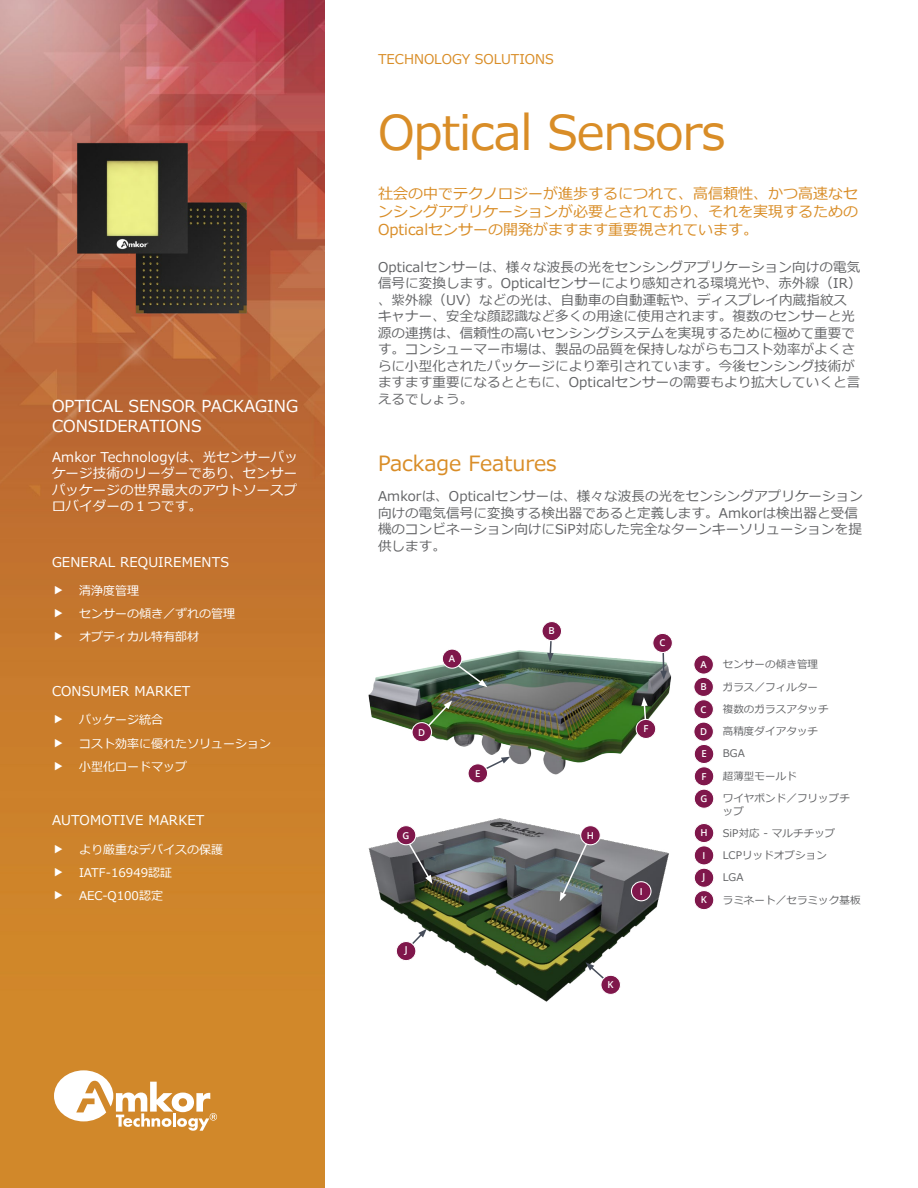
<style>
.page{position:relative;width:918px;height:1188px;background:#fff}
.page>*{position:absolute;margin:0;border:0;box-sizing:border-box;transform-origin:0 0}
.t1{font:48px "Meiryo";letter-spacing:-.02em;color:#d98d27}
.t2{font:21px "Meiryo";color:#d98d27}
.t3{font:16.5px/19.5px "Meiryo";color:#fff}
.t4{font:15px/18px "Meiryo";color:#d98d27;text-align:justify}
.t5{font:13.5px/16.5px "Meiryo";letter-spacing:.01em;color:#636466}
.t6{font:13.5px/16.5px "Meiryo";letter-spacing:.01em;color:#fff;text-align:justify}
.t7{font:13.5px "Meiryo";color:#d98d27}
.t8{font:12px/23.1px "Meiryo";color:#fff}
.t9{font:10.5px/22.2px "Meiryo";letter-spacing:.01em;color:#636466}
.t10{font:600 9.6px/20.9px "Open Sans";color:#fff}
</style>
<div class="page">
<img style="left:0;top:0;width:324px;height:1188px">
<img style="left:368px;top:818px;width:301px;height:184px">
<img style="left:368px;top:649px;width:304px;height:126px">
<div style="left:631px;top:882px;width:20px;height:19px;background:#7f174b;border-radius:50%"></div>
<div style="left:631px;top:881px;width:21px;height:20px;border:1px solid #fff;border-radius:50%"></div>
<svg style="left:420px;top:701px;width:32px;height:33px"></svg>
<div style="left:412px;top:723px;width:20px;height:19px;background:#7f174b;border-radius:50%"></div>
<div style="left:412px;top:722px;width:20px;height:20px;border:1px solid #fff;border-radius:50%"></div>
<svg style="left:547px;top:641px;width:7px;height:21px"></svg>
<div style="left:542px;top:622px;width:20px;height:19px;background:#7f174b;border-radius:50%"></div>
<div style="left:542px;top:621px;width:20px;height:20px;border:1px solid #fff;border-radius:50%"></div>
<svg style="left:446px;top:656px;width:41px;height:31px"></svg>
<div style="left:442px;top:649px;width:20px;height:19px;background:#7f174b;border-radius:50%"></div>
<div style="left:442px;top:649px;width:20px;height:20px;border:1px solid #fff;border-radius:50%"></div>
<svg style="left:660px;top:652px;width:7px;height:28px"></svg>
<div style="left:653px;top:633px;width:19px;height:19px;background:#7f174b;border-radius:50%"></div>
<div style="left:652px;top:633px;width:21px;height:20px;border:1px solid #fff;border-radius:50%"></div>
<svg style="left:479px;top:757px;width:31px;height:16px"></svg>
<div style="left:468px;top:764px;width:20px;height:19px;background:#7f174b;border-radius:50%"></div>
<div style="left:468px;top:763px;width:20px;height:20px;border:1px solid #fff;border-radius:50%"></div>
<svg style="left:641px;top:697px;width:7px;height:45px"></svg>
<div style="left:636px;top:719px;width:20px;height:19px;background:#7f174b;border-radius:50%"></div>
<div style="left:636px;top:719px;width:20px;height:20px;border:1px solid #fff;border-radius:50%"></div>
<svg style="left:406px;top:840px;width:26px;height:44px"></svg>
<div style="left:396px;top:826px;width:20px;height:19px;background:#7f174b;border-radius:50%"></div>
<div style="left:396px;top:825px;width:20px;height:20px;border:1px solid #fff;border-radius:50%"></div>
<svg style="left:560px;top:833px;width:32px;height:68px;background:#778182"></svg>
<div style="left:581px;top:826px;width:19px;height:19px;background:#7f174b;border-radius:50%"></div>
<div style="left:580px;top:825px;width:21px;height:20px;border:1px solid #fff;border-radius:50%"></div>
<svg style="left:586px;top:962px;width:26px;height:24px"></svg>
<div style="left:601px;top:975px;width:19px;height:19px;background:#7f174b;border-radius:50%"></div>
<div style="left:600px;top:975px;width:21px;height:20px;border:1px solid #fff;border-radius:50%"></div>
<svg style="left:402px;top:929px;width:25px;height:26px"></svg>
<div style="left:396px;top:942px;width:20px;height:19px;background:#7f174b;border-radius:50%"></div>
<div style="left:396px;top:941px;width:20px;height:20px;border:1px solid #fff;border-radius:50%"></div>
<div style="left:694px;top:655px;width:19px;height:19px;background:#7f174b;border-radius:50%"></div>
<div style="left:693px;top:654px;width:21px;height:21px;border:1px solid #fff;border-radius:50%"></div>
<div style="left:694px;top:677px;width:19px;height:19px;background:#7f174b;border-radius:50%"></div>
<div style="left:693px;top:677px;width:21px;height:20px;border:1px solid #fff;border-radius:50%"></div>
<div style="left:694px;top:700px;width:19px;height:19px;background:#7f174b;border-radius:50%"></div>
<div style="left:693px;top:699px;width:21px;height:20px;border:1px solid #fff;border-radius:50%"></div>
<div style="left:694px;top:722px;width:19px;height:19px;background:#7f174b;border-radius:50%"></div>
<div style="left:693px;top:722px;width:21px;height:20px;border:1px solid #fff;border-radius:50%"></div>
<div style="left:694px;top:744px;width:20px;height:20px;background:#7f174b;border-radius:50%"></div>
<div style="left:694px;top:744px;width:20px;height:20px;border:1px solid #fff;border-radius:50%"></div>
<div style="left:694px;top:789px;width:20px;height:19px;background:#7f174b;border-radius:50%"></div>
<div style="left:694px;top:789px;width:20px;height:20px;border:1px solid #fff;border-radius:50%"></div>
<div style="left:694px;top:824px;width:20px;height:19px;background:#7f174b;border-radius:50%"></div>
<div style="left:694px;top:823px;width:20px;height:20px;border:1px solid #fff;border-radius:50%"></div>
<div style="left:694px;top:767px;width:20px;height:19px;background:#7f174b;border-radius:50%"></div>
<div style="left:694px;top:766px;width:20px;height:20px;border:1px solid #fff;border-radius:50%"></div>
<div style="left:694px;top:846px;width:20px;height:19px;background:#7f174b;border-radius:50%"></div>
<div style="left:694px;top:845px;width:20px;height:20px;border:1px solid #fff;border-radius:50%"></div>
<div style="left:694px;top:868px;width:20px;height:19px;background:#7f174b;border-radius:50%"></div>
<div style="left:694px;top:868px;width:20px;height:20px;border:1px solid #fff;border-radius:50%"></div>
<div style="left:694px;top:891px;width:20px;height:19px;background:#7f174b;border-radius:50%"></div>
<div style="left:694px;top:890px;width:20px;height:20px;border:1px solid #fff;border-radius:50%"></div>
<svg style="left:54px;top:1070px;width:163px;height:61px"></svg>
<img style="left:76px;top:141px;width:172px;height:175px">
<svg style="left:55px;top:586px;width:7px;height:8px"></svg>
<svg style="left:55px;top:609px;width:7px;height:9px"></svg>
<svg style="left:55px;top:632px;width:7px;height:9px"></svg>
<svg style="left:55px;top:715px;width:7px;height:9px"></svg>
<svg style="left:55px;top:738px;width:7px;height:9px"></svg>
<svg style="left:55px;top:761px;width:7px;height:9px"></svg>
<svg style="left:55px;top:845px;width:7px;height:8px"></svg>
<svg style="left:55px;top:868px;width:7px;height:8px"></svg>
<svg style="left:55px;top:891px;width:7px;height:8px"></svg>
<p class="t3" style="left:52px;top:397px;width:248px">OPTICAL SENSOR PACKAGING<br>CONSIDERATIONS</p>
<p class="t6" style="left:52px;top:449px;width:248px">Amkor Technologyは、光センサーパッケージ技術のリーダーであり、センサーパッケージの世界最大のアウトソースプロバイダーの１つです。</p>
<p class="t6" style="left:52px;top:554px;width:178px">GENERAL REQUIREMENTS</p>
<p class="t8" style="left:79px;top:580px;width:157px">清浄度管理<br>センサーの傾き／ずれの管理オプティカル特有部材</p>
<p class="t6" style="left:52px;top:684px;width:140px">CONSUMER MARKET</p>
<p class="t8" style="left:79px;top:709px;width:193px">パッケージ統合<br>コスト効率に優れたソリューション小型化ロードマップ</p>
<p class="t6" style="left:52px;top:813px;width:154px">AUTOMOTIVE MARKET</p>
<p class="t8" style="left:79px;top:838px;width:145px">より厳重なデバイスの保護<br>IATF-16949認証<br>AEC-Q100認定</p>
<p class="t7" style="left:378px;top:50px;width:177px">TECHNOLOGY SOLUTIONS</p>
<h1 class="t1" style="left:378px;top:99px;width:349px">Optical Sensors</h1>
<p class="t4" style="left:378px;top:186px;width:481px">社会の中でテクノロジーが進歩するにつれて、高信頼性、かつ高速なセンシングアプリケーションが必要とされており、それを実現するためのOpticalセンサーの開発がますます重要視されています。</p>
<p class="t5" style="left:378px;top:259px;width:485px">Opticalセンサーは、様々な波長の光をセンシングアプリケーション向けの電気信号に変換します。Opticalセンサーにより感知される環境光や、赤外線（IR）、紫外線（UV）などの光は、自動車の自動運転や、ディスプレイ内蔵指紋スキャナー、安全な顔認識など多くの用途に使用されます。複数のセンサーと光源の連携は、信頼性の高いセンシングシステムを実現するために極めて重要です。コンシューマー市場は、製品の品質を保持しながらもコスト効率がよくさらに小型化されたパッケージにより牽引されています。今後センシング技術がますます重要になるとともに、Opticalセンサーの需要もより拡大していくと言えるでしょう。</p>
<h2 class="t2" style="left:378px;top:449px;width:180px">Package Features</h2>
<p class="t5" style="left:378px;top:489px;width:487px">Amkorは、Opticalセンサーは、様々な波長の光をセンシングアプリケーション向けの電気信号に変換する検出器であると定義します。Amkorは検出器と受信機のコンビネーション向けにSiP対応した完全なターンキーソリューションを提供します。</p>
<p class="t10" style="left:449px;top:648px;width:8px">A</p>
<p class="t10" style="left:418px;top:721px;width:9px">D</p>
<p class="t10" style="left:475px;top:763px;width:7px">E</p>
<p class="t10" style="left:549px;top:620px;width:8px">B</p>
<p class="t10" style="left:403px;top:825px;width:8px">G</p>
<p class="t10" style="left:587px;top:825px;width:9px">H</p>
<p class="t10" style="left:405px;top:939px;width:4px">J</p>
<p class="t10" style="left:608px;top:974px;width:8px">K</p>
<p class="t10" style="left:660px;top:632px;width:8px">C</p>
<p class="t10" style="left:643px;top:718px;width:7px">F</p>
<p class="t10" style="left:640px;top:881px;width:4px">I</p>
<p class="t10" style="left:700px;top:654px;width:8px">A</p>
<p class="t10" style="left:701px;top:676px;width:8px">B</p>
<p class="t10" style="left:701px;top:699px;width:8px">C</p>
<p class="t10" style="left:700px;top:721px;width:9px">D</p>
<p class="t10" style="left:701px;top:743px;width:7px">E</p>
<p class="t10" style="left:701px;top:788px;width:8px">G</p>
<p class="t10" style="left:700px;top:822px;width:9px">H</p>
<p class="t10" style="left:701px;top:766px;width:7px">F</p>
<p class="t10" style="left:703px;top:845px;width:4px">I<br>J</p>
<p class="t10" style="left:701px;top:889px;width:8px">K</p>
<p class="t9" style="left:723px;top:654px;width:129px">センサーの傾き管理<br>ガラス／フィルター<br>複数のガラスアタッチ<br>高精度ダイアタッチ<br>BGA<br>超薄型モールド<br>ワイヤボンド／フリップチ</p>
<p class="t9" style="left:723px;top:800px;width:139px">ップ<br>SiP対応 - マルチチップ<br>LCPリッドオプション<br>LGA<br>ラミネート／セラミック基板</p>
</div>
